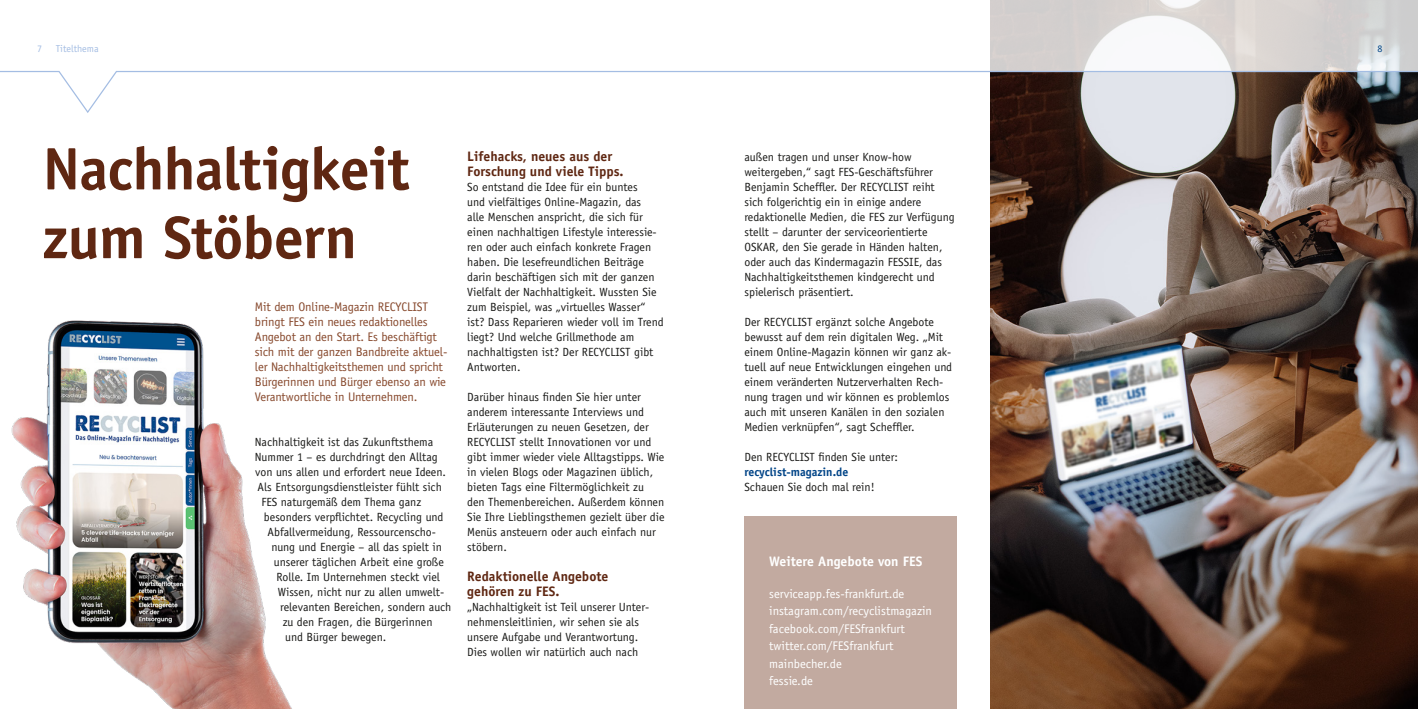
<style>
.page{position:relative;width:1418px;height:709px;background:#fff}
.page>*{position:absolute;margin:0;border:0;box-sizing:border-box;transform-origin:0 0}
.t1{font:700 60px/68.8px "Officina Sans Std";letter-spacing:-.015em;color:#5f2712}
.t2{font:700 13.75px/15px "Officina Sans Std";color:#5f2712}
.t3{font:700 13.75px "Officina Sans Std";color:#fff}
.t4{font:12.5px/15px "Officina Sans Std";letter-spacing:-.01em;color:#87492d}
.t5{font:12.5px/17.5px "Officina Sans Std";color:#fff}
.t6{font:11.88px/15px "Officina Sans Std";color:#1a1a18}
.t7{font:700 11.88px "Officina Sans Std";color:#004487}
.t8{font:10px "Officina Sans Std";color:#a4bde3}
.t9{font:10px "Officina Sans Std";color:#004487}
</style>
<div class="page">
<img style="left:990px;top:114px;width:427px;height:595px">
<div style="left:744px;top:516px;width:213px;height:193px;background:#c2aaa0"></div>
<svg style="left:0;top:0;width:1417px;height:114px"></svg>
<img style="left:11px;top:320px;width:281px;height:389px">
<p class="t8" style="left:37px;top:42px;width:6px">7</p>
<p class="t8" style="left:56px;top:42px;width:44px">Titelthema</p>
<p class="t9" style="left:1377px;top:42px;width:6px">8</p>
<h1 class="t1" style="left:43px;top:134px;width:368px">Nachhaltigkeit zum Stöbern</h1>
<p class="t4" style="left:255px;top:299px;width:194px">Mit dem Online-Magazin RECYCLIST bringt FES ein neues redaktionelles Angebot an den Start. Es beschäftigt sich mit der ganzen Bandbreite aktuel&shy;ler Nachhaltigkeitsthemen und spricht Bürgerinnen und Bürger ebenso an wie Verantwortliche in Unternehmen.</p>
<p class="t6" style="left:255px;top:434px;width:180px">Nachhaltigkeit ist das Zukunftsthema</p>
<p class="t6" style="left:255px;top:449px;width:184px">Nummer 1 – es durchdringt den Alltag</p>
<p class="t6" style="left:255px;top:464px;width:192px">von uns allen und erfordert neue Ideen.</p>
<p class="t6" style="left:258px;top:479px;width:186px">Als Entsorgungsdienstleister fühlt sich</p>
<p class="t6" style="left:261px;top:494px;width:161px">FES naturgemäß dem Thema ganz</p>
<p class="t6" style="left:264px;top:509px;width:181px">besonders verpflichtet. Recycling und</p>
<p class="t6" style="left:268px;top:524px;width:170px">Abfallvermeidung, Ressourcenscho-</p>
<p class="t6" style="left:271px;top:539px;width:172px">nung und Energie – all das spielt in</p>
<p class="t6" style="left:274px;top:554px;width:172px">unserer täglichen Arbeit eine große</p>
<p class="t6" style="left:276px;top:569px;width:165px">Rolle. Im Unternehmen steckt viel</p>
<p class="t6" style="left:278px;top:584px;width:168px">Wissen, nicht nur zu allen umwelt-</p>
<p class="t6" style="left:280px;top:599px;width:173px">relevanten Bereichen, sondern auch</p>
<p class="t6" style="left:283px;top:614px;width:151px">zu den Fragen, die Bürgerinnen</p>
<p class="t6" style="left:285px;top:629px;width:103px">und Bürger bewegen.</p>
<p class="t2" style="left:467px;top:149px;width:158px">Lifehacks, neues aus der<br>Forschung und viele Tipps.</p>
<p class="t6" style="left:467px;top:179px;width:198px">So entstand die Idee für ein buntes<br>und vielfältiges Online-Magazin, das<br>alle Menschen anspricht, die sich für einen nachhaltigen Lifestyle interessie&shy;ren oder auch einfach konkrete Fragen haben. Die lesefreundlichen Beiträge darin beschäftigen sich mit der ganzen Vielfalt der Nachhaltigkeit. Wussten Sie zum Beispiel, was „virtuelles Wasser“ ist? Dass Reparieren wieder voll im Trend liegt? Und welche Grillmethode am nachhaltigsten ist? Der RECYCLIST gibt Antworten.</p>
<p class="t6" style="left:467px;top:389px;width:199px">Darüber hinaus finden Sie hier unter anderem interessante Interviews und Erläuterungen zu neuen Gesetzen, der RECYCLIST stellt Innovationen vor und gibt immer wieder viele Alltagstipps. Wie in vielen Blogs oder Magazinen üblich, bieten Tags eine Filtermöglichkeit zu<br>den Themenbereichen. Außerdem können Sie Ihre Lieblingsthemen gezielt über die Menüs ansteuern oder auch einfach nur stöbern.</p>
<p class="t2" style="left:467px;top:569px;width:143px">Redaktionelle Angebote gehören zu FES.</p>
<p class="t6" style="left:467px;top:599px;width:182px">„Nachhaltigkeit ist Teil unserer Unter&shy;nehmensleitlinien, wir sehen sie als unsere Aufgabe und Verantwortung.<br>Dies wollen wir natürlich auch nach</p>
<p class="t6" style="left:744px;top:149px;width:212px">außen tragen und unser Know-how weitergeben,“ sagt FES-Geschäftsführer Benjamin Scheffler. Der RECYCLIST reiht sich folgerichtig ein in einige andere redaktionelle Medien, die FES zur Verfügung stellt – darunter der serviceorientierte OSKAR, den Sie gerade in Händen halten, oder auch das Kindermagazin FESSIE, das Nachhaltigkeitsthemen kindgerecht und spielerisch präsentiert.</p>
<p class="t6" style="left:744px;top:314px;width:209px">Der RECYCLIST ergänzt solche Angebote bewusst auf dem rein digitalen Weg. „Mit einem Online-Magazin können wir ganz ak&shy;tuell auf neue Entwicklungen eingehen und einem veränderten Nutzerverhalten Rech&shy;nung tragen und wir können es problemlos auch mit unseren Kanälen in den sozialen Medien verknüpfen“, sagt Scheffler.</p>
<p class="t6" style="left:744px;top:449px;width:155px">Den RECYCLIST finden Sie unter:</p>
<p class="t7" style="left:744px;top:464px;width:105px">recyclist-magazin.de</p>
<p class="t6" style="left:744px;top:479px;width:132px">Schauen Sie doch mal rein!</p>
<p class="t3" style="left:769px;top:553px;width:155px">Weitere Angebote von FES</p>
<p class="t5" style="left:769px;top:585px;width:164px">serviceapp.fes-frankfurt.de instagram.com/recyclistmagazin facebook.com/FESfrankfurt twitter.com/FESfrankfurt mainbecher.de<br>fessie.de</p>
</div>
